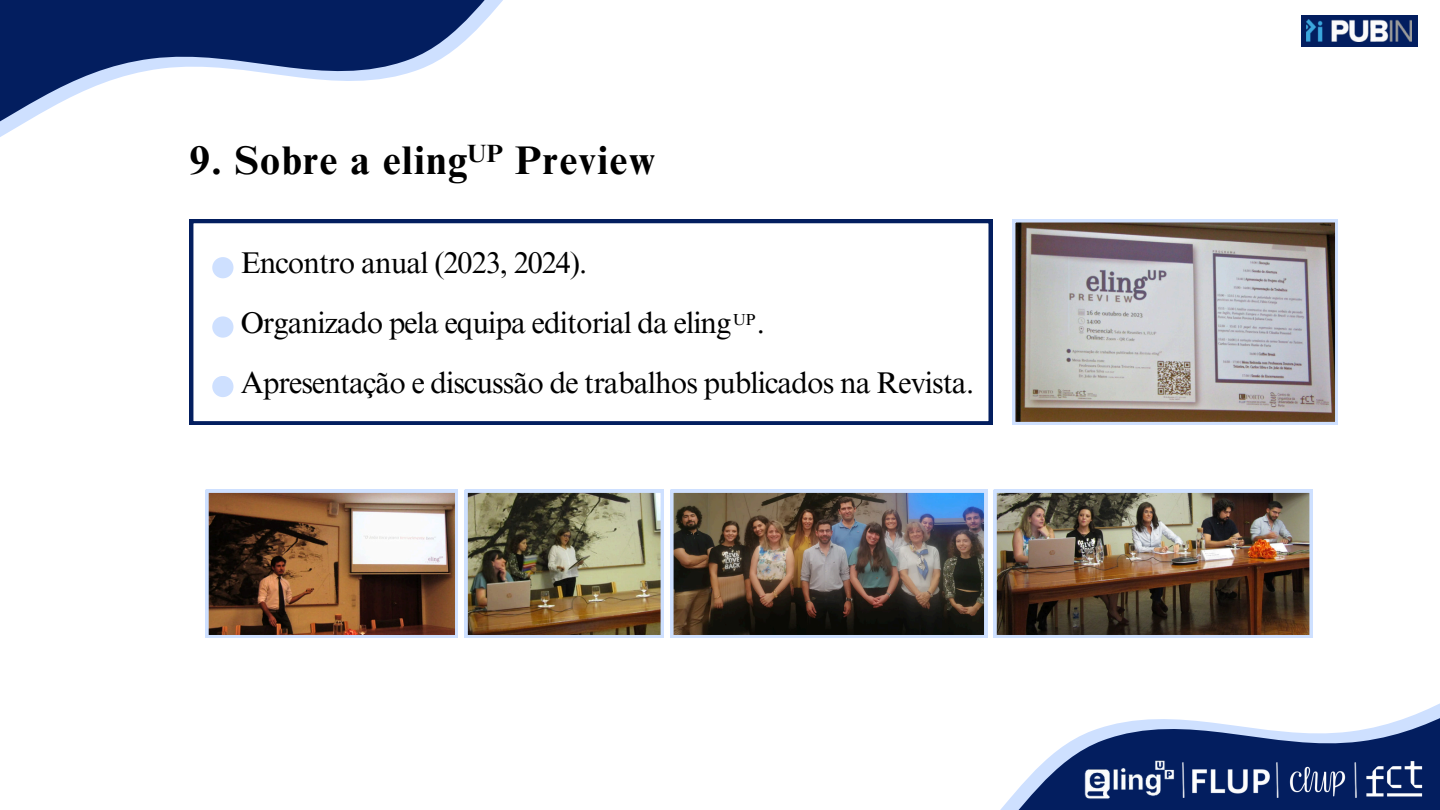
<style>
.page{position:relative;width:1440px;height:810px;background:#fff}
.page>*{position:absolute;margin:0;border:0;box-sizing:border-box;transform-origin:0 0}
.t1{font:700 40px "Times NRMT Pro";letter-spacing:.035em;color:#000}
.t2{font:30px "Times NRMT Pro";letter-spacing:-.03em;color:#000}
.t3{font:700 25px "Times NRMT Pro";color:#000}
.t4{font:16px "Times NRMT Pro";color:#000}
</style>
<div class="page">
<svg style="left:987px;top:627px;width:453px;height:183px"></svg>
<img style="left:1192px;top:765px;width:80px;height:34px">
<img style="left:1356px;top:757px;width:75px;height:46px">
<img style="left:1286px;top:763px;width:61px;height:35px">
<img style="left:1071px;top:757px;width:105px;height:47px">
<div style="left:1301px;top:15px;width:116px;height:31px;background:#031e5f"></div>
<img style="left:1306px;top:20px;width:105px;height:22px">
<svg style="left:0;top:0;width:503px;height:137px"></svg>
<svg style="left:190px;top:220px;width:802px;height:205px"></svg>
<div style="left:212px;top:257px;width:22px;height:21px;background:#cee0ff;border-radius:50%"></div>
<div style="left:212px;top:316px;width:22px;height:22px;background:#cee0ff;border-radius:50%"></div>
<div style="left:212px;top:376px;width:22px;height:21px;background:#cee0ff;border-radius:50%"></div>
<svg style="left:1012px;top:220px;width:326px;height:205px;background:#a7a2a2"></svg>
<svg style="left:206px;top:490px;width:252px;height:148px;background:#846754"></svg>
<img style="left:994px;top:490px;width:318px;height:148px">
<img style="left:671px;top:490px;width:316px;height:148px">
<img style="left:465px;top:490px;width:199px;height:148px">
<svg style="left:1181px;top:762px;width:5px;height:36px"></svg>
<svg style="left:1275px;top:762px;width:5px;height:36px"></svg>
<svg style="left:1354px;top:762px;width:4px;height:36px"></svg>
<p class="t1" style="left:190px;top:145px;width:280px">9. Sobre a eling</p>
<p class="t3" style="left:467px;top:144px;width:37px">UP</p>
<p class="t1" style="left:515px;top:145px;width:142px">Preview</p>
<p class="t2" style="left:241px;top:252px;width:348px">Encontro anual (2023, 2024).</p>
<p class="t2" style="left:241px;top:312px;width:526px">Organizado pela equipa editorial da eling .</p>
<p class="t2" style="left:241px;top:372px;width:735px">Apresentação e discussão de trabalhos publicados na Revista.</p>
<p class="t4" style="left:733px;top:313px;width:24px">UP</p>
</div>
